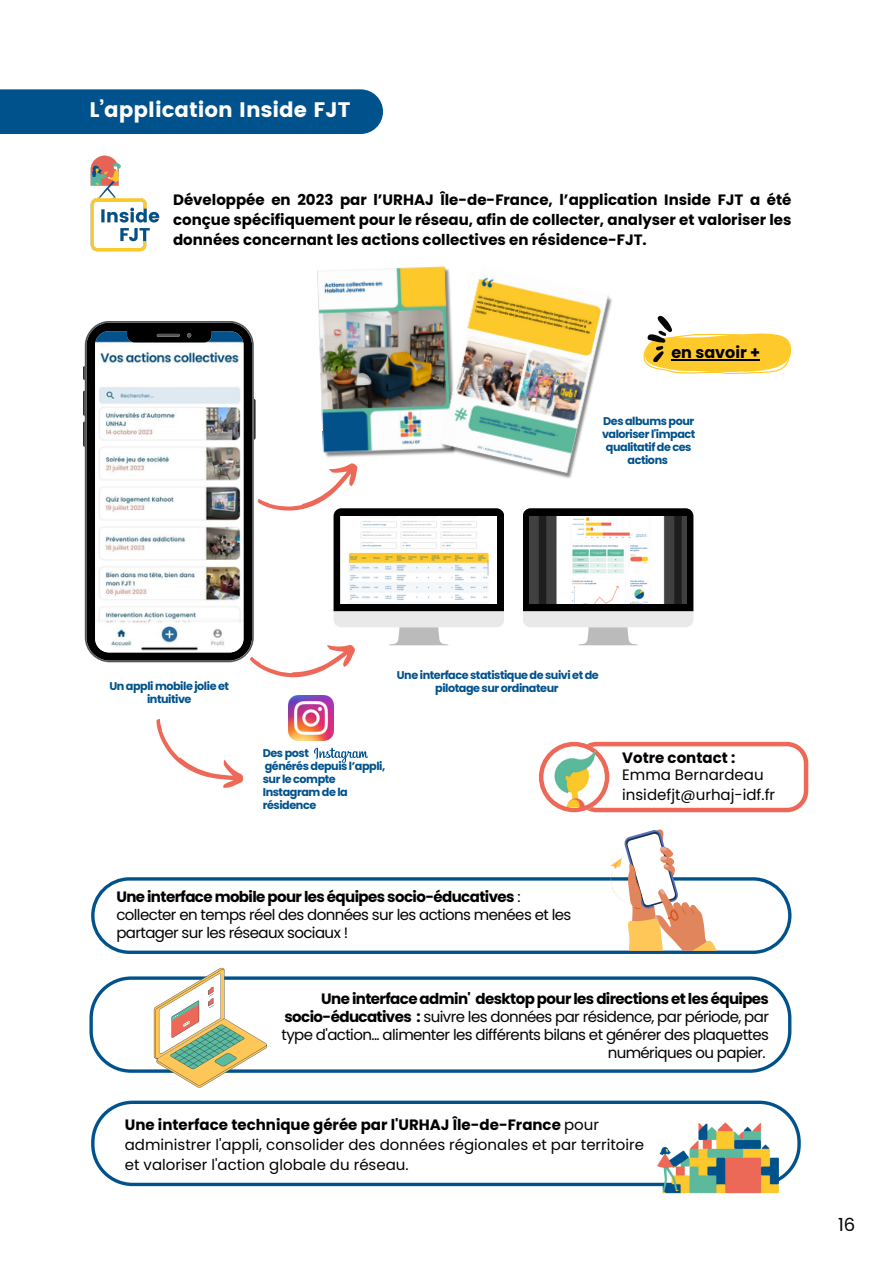
<style>
.page{position:relative;width:894px;height:1264px;background:#fff}
.page>*{position:absolute;margin:0;border:0;box-sizing:border-box;transform-origin:0 0}
.t1{font:21px "Poppins";color:#fff}
.t2{font:18px "Poppins";color:#000}
.t3{font:700 15.9px "Poppins";color:#000}
.t4{font:15px/18px "Poppins";letter-spacing:-.04em;color:#000}
.t5{font:700 15px/20.2px "Poppins";color:#000;text-align:justify}
.t6{font:15px/20.2px "Poppins";color:#000}
.t7{font:700 11.25px/13px "Poppins";letter-spacing:-.04em;color:#00528c;text-align:center}
.s1{font-weight:700}
</style>
<div class="page">
<div style="left:0;top:89px;width:383px;height:45px;background:#00528c"></div>
<svg style="left:643px;top:316px;width:148px;height:58px"></svg>
<hr style="left:671px;top:359px;width:89px;height:1px;background:#000">
<svg style="left:523px;top:508px;width:170px;height:137px"></svg>
<img style="left:530px;top:516px;width:155px;height:88px">
<img style="left:317px;top:266px;width:121px;height:190px">
<img style="left:438px;top:266px;width:174px;height:213px">
<svg style="left:83px;top:366px;width:2px;height:14px"></svg>
<svg style="left:83px;top:390px;width:2px;height:57px"></svg>
<svg style="left:254px;top:399px;width:1px;height:40px"></svg>
<svg style="left:85px;top:321px;width:169px;height:341px"></svg>
<img style="left:288px;top:695px;width:45px;height:45px">
<svg style="left:156px;top:719px;width:87px;height:69px"></svg>
<svg style="left:249px;top:456px;width:255px;height:222px"></svg>
<svg style="left:314px;top:747px;width:53px;height:16px"></svg>
<img style="left:90px;top:155px;width:70px;height:97px">
<svg style="left:91px;top:1100px;width:709px;height:86px"></svg>
<img style="left:656px;top:1100px;width:122px;height:94px">
<svg style="left:91px;top:877px;width:700px;height:76px"></svg>
<svg style="left:610px;top:829px;width:106px;height:121px"></svg>
<svg style="left:89px;top:976px;width:701px;height:96px"></svg>
<svg style="left:154px;top:967px;width:113px;height:120px"></svg>
<svg style="left:538px;top:741px;width:270px;height:71px"></svg>
<img style="left:550px;top:750px;width:87px;height:56px">
<p class="t1" style="left:89px;top:98px;width:263px">L’application Inside FJT</p>
<p class="t5" style="left:173px;top:189px;width:619px">Développée en 2023 par l’URHAJ Île-de-France, l’application Inside FJT a été conçue spécifiquement pour le réseau, afin de collecter, analyser et valoriser les données concernant les actions collectives en résidence-FJT.</p>
<h1 class="t3" style="left:671px;top:341px;width:90px">en savoir +</h1>
<p class="t7" style="left:602px;top:414px;width:95px">Des albums pour valoriser l'impact qualitatif de ces actions</p>
<p class="t7" style="left:109px;top:679px;width:121px">Un appli mobile jolie et intuitive</p>
<p class="t7" style="left:397px;top:668px;width:203px">Une interface statistique de suivi et de pilotage sur ordinateur</p>
<p class="t7" style="left:263px;top:746px;width:48px">Des post</p>
<p class="t7" style="left:263px;top:759px;width:124px;text-align:left">générés depuis l’appli, sur le compte<br>Instagram de la résidence</p>
<p class="t5" style="left:622px;top:747px;width:115px">Votre contact :</p>
<p class="t6" style="left:622px;top:764px;width:154px">Emma Bernardeau insidefjt@urhaj-idf.fr</p>
<p class="t4" style="left:116px;top:888px;width:456px"><span class="s1">Une interface mobile pour les équipes socio-éducatives</span> : collecter en temps réel des données sur les actions menées et les partager sur les réseaux sociaux !</p>
<p class="t4" style="left:281px;top:989px;width:489px;text-align:right"><span class="s1">Une interface admin' desktop pour les directions et les équipes socio-éducatives :</span> suivre les données par résidence, par période, par type d'action... alimenter les différents bilans et générer des plaquettes numériques ou papier.</p>
<p class="t6" style="left:125px;top:1114px;width:520px"><span class="s1">Une interface technique gérée par l'URHAJ Île-de-France</span> pour administrer l'appli, consolider des données régionales et par territoire et valoriser l'action globale du réseau.</p>
<p class="t2" style="left:837px;top:1212px;width:19px">16</p>
</div>
